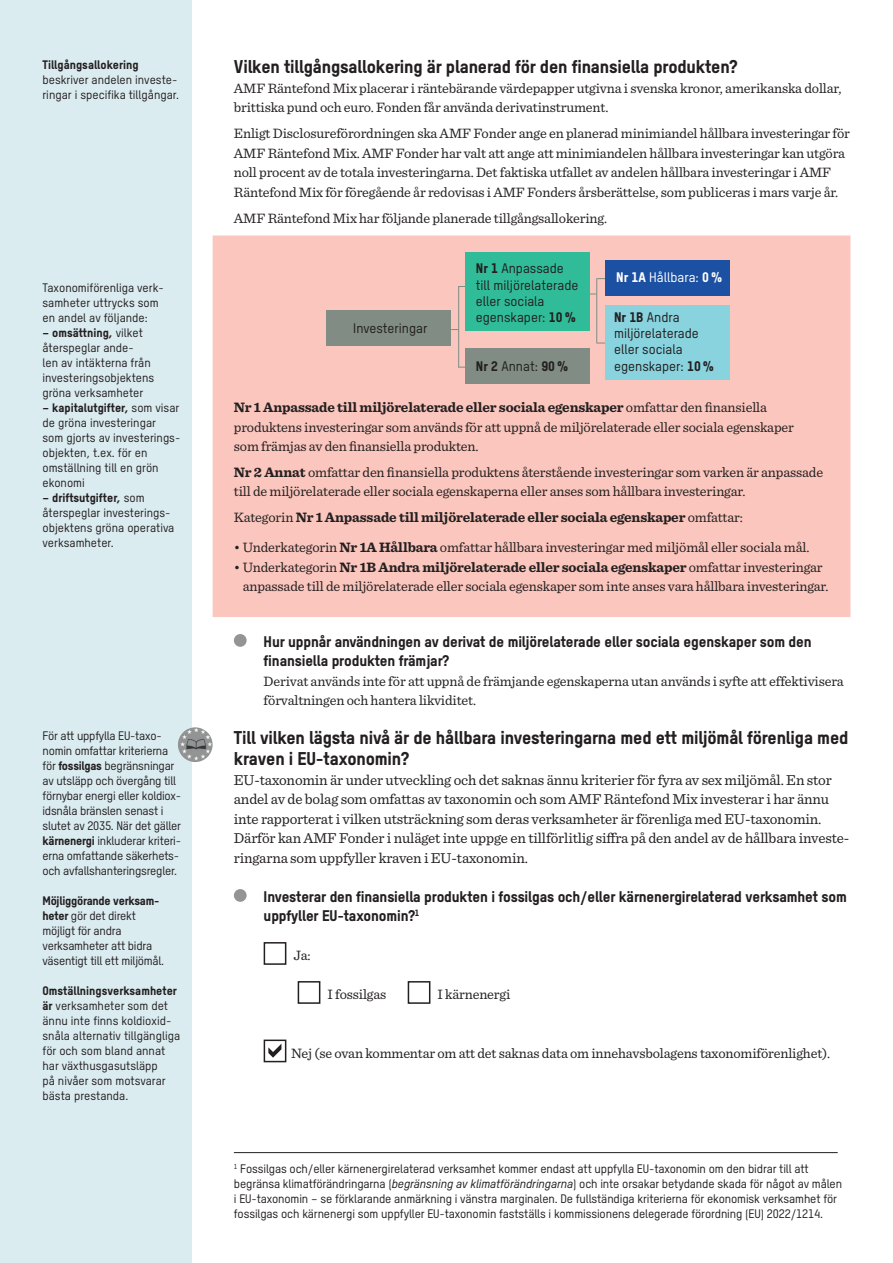
<style>
.page{position:relative;width:893px;height:1263px;background:#fff}
.page>*{position:absolute;margin:0;border:0;box-sizing:border-box;transform-origin:0 0}
.t1{font:18px/21px "T Star Heavy";letter-spacing:-.01em;color:#231f20}
.t2{font:15px/19.5px "Sentinel";letter-spacing:-.01em;color:#231f20}
.t3{font:15px/19.5px "T Star Heavy";letter-spacing:-.01em;color:#231f20}
.t4{font:14.25px/19.5px "Sentinel";letter-spacing:-.01em;color:#231f20}
.t5{font:700 14.25px "Sentinel";letter-spacing:-.01em;color:#231f20}
.t6{font:13.5px/16.2px "T Star Medium";color:#231f20}
.t7{font:13.5px "T Star Medium";color:#fff}
.t8{font:13.5px "T Star Heavy";color:#231f20}
.t9{font:12px/15px "T Star Medium";letter-spacing:-.01em;color:#231f20}
.t10{font:12px "T Star Heavy";color:#231f20}
.t11{font:12px "T Star Heavy";letter-spacing:-.02em;color:#231f20}
.s1{font-family:"T Star Medium"}
.s2{font-family:"T Star Heavy"}
.s3{font-weight:700}
.s4{font-weight:400}
.s5{font-style:italic}
</style>
<div class="page">
<div style="left:0;top:0;width:191px;height:1263px;background:#dbecf1"></div>
<div style="left:213px;top:235px;width:637px;height:382px;background:#fac6bd"></div>
<hr style="left:458px;top:286px;width:1px;height:82px;background:#808c84">
<hr style="left:596px;top:278px;width:1px;height:65px;background:#808c84">
<div style="left:327px;top:310px;width:124px;height:36px;background:#808c84"></div>
<div style="left:465px;top:252px;width:124px;height:79px;background:#30bc99"></div>
<div style="left:465px;top:348px;width:124px;height:36px;background:#808c84"></div>
<div style="left:606px;top:260px;width:124px;height:35px;background:#1c50a2"></div>
<div style="left:606px;top:305px;width:124px;height:74px;background:#88d3de"></div>
<div style="left:234px;top:634px;width:13px;height:13px;background:#939595;border-radius:50%"></div>
<div style="left:234px;top:889px;width:13px;height:13px;background:#939595;border-radius:50%"></div>
<div style="left:264px;top:942px;width:22px;height:23px;border:2px solid #231f20"></div>
<div style="left:298px;top:981px;width:22px;height:23px;border:2px solid #231f20"></div>
<div style="left:408px;top:981px;width:22px;height:23px;border:2px solid #231f20"></div>
<div style="left:264px;top:1039px;width:22px;height:23px;border:2px solid #231f20"></div>
<svg style="left:268px;top:1044px;width:13px;height:14px"></svg>
<img style="left:178px;top:727px;width:35px;height:35px;border-radius:17px">
<hr style="left:234px;top:1152px;width:604px;height:1px;background:#231f20">
<p class="t10" style="left:43px;top:57px;width:98px">Tillgångsallokering</p>
<p class="t9" style="left:43px;top:72px;width:138px">beskriver andelen investe&shy;ringar i specifika tillgångar.</p>
<p class="t9" style="left:43px;top:279px;width:123px">Taxonomiförenliga verk&shy;samheter uttrycks som en andel av följande:</p>
<p class="t10" style="left:43px;top:325px;width:102px">– omsättning, <span class="s1">vilket</span></p>
<p class="t9" style="left:43px;top:339px;width:113px">återspeglar ande-<br>len av intäkterna från investeringsobjektens gröna verksamheter</p>
<p class="t10" style="left:43px;top:400px;width:138px">– kapitalutgifter, <span class="s1">som visar</span></p>
<p class="t9" style="left:43px;top:414px;width:138px">de gröna investeringar som gjorts av investerings&shy;objekten, t.ex. för en omställning till en grön ekonomi</p>
<p class="t10" style="left:43px;top:490px;width:104px">– driftsutgifter, <span class="s1">som</span></p>
<p class="t9" style="left:43px;top:504px;width:133px">återspeglar investerings&shy;objektens gröna operativa verksamheter.</p>
<p class="t9" style="left:43px;top:728px;width:140px">För att uppfylla EU-taxo&shy;nomin omfattar kriterierna för <span class="s2">fossilgas</span> begränsningar av utsläpp och övergång till förnybar energi eller koldiox&shy;idsnåla bränslen senast i slutet av 2035. När det gäller <span class="s2">kärnenergi</span> inkluderar kriteri&shy;erna omfattande säkerhets&shy;och avfallshanteringsregler.</p>
<p class="t11" style="left:43px;top:893px;width:118px">Möjliggörande verksam-</p>
<p class="t9" style="left:43px;top:908px;width:123px"><span class="s2">heter</span> gör det direkt möjligt för andra verksamheter att bidra väsentigt till ett miljömål.</p>
<p class="t10" style="left:43px;top:983px;width:136px">Omställningsverksamheter</p>
<p class="t9" style="left:43px;top:998px;width:139px"><span class="s2">är</span> verksamheter som det ännu inte finns koldioxid&shy;snåla alternativ tillgängliga för och som bland annat har växthusgasutsläpp<br>på nivåer som motsvarar bästa prestanda.</p>
<p class="t1" style="left:234px;top:56px;width:505px">Vilken tillgångsallokering är planerad för den finansiella produkten?</p>
<p class="t4" style="left:234px;top:78px;width:609px">AMF Räntefond Mix placerar i räntebärande värdepapper utgivna i svenska kronor, amerikanska dollar, brittiska pund och euro. Fonden får använda derivatinstrument.</p>
<p class="t4" style="left:234px;top:123px;width:618px">Enligt Disclosureförordningen ska AMF Fonder ange en planerad minimiandel hållbara investeringar för AMF Räntefond Mix. AMF Fonder har valt att ange att minimiandelen hållbara investeringar kan utgöra noll procent av de totala investeringarna. Det faktiska utfallet av andelen hållbara investeringar i AMF Räntefond Mix för föregående år redovisas i AMF Fonders årsberättelse, som publiceras i mars varje år.</p>
<p class="t4" style="left:234px;top:207px;width:375px">AMF Räntefond Mix har följande planerade tillgångsallokering.</p>
<p class="t6" style="left:476px;top:260px;width:104px"><span class="s2">Nr 1</span> Anpassade till miljörelaterade eller sociala egenskaper: <span class="s2">10 %</span></p>
<p class="t8" style="left:476px;top:357px;width:94px">Nr 2 <span class="s1">Annat:</span> 90 %</p>
<p class="t7" style="left:616px;top:269px;width:108px"><span class="s2">Nr 1A</span> Hållbara: <span class="s2">0 %</span></p>
<p class="t6" style="left:614px;top:309px;width:102px"><span class="s2">Nr 1B</span> Andra miljörelaterade eller sociala egenskaper: <span class="s2">10 %</span></p>
<p class="t4" style="left:234px;top:397px;width:562px"><span class="s3">Nr 1 Anpassade till miljörelaterade eller sociala egenskaper</span> omfattar den finansiella produktens investeringar som används för att uppnå de miljörelaterade eller sociala egenskaper som främjas av den finansiella produkten.</p>
<p class="t4" style="left:234px;top:462px;width:591px"><span class="s3">Nr 2 Annat</span> omfattar den finansiella produktens återstående investeringar som varken är anpassade till de miljörelaterade eller sociala egenskaperna eller anses som hållbara investeringar.</p>
<p class="t5" style="left:234px;top:506px;width:511px"><span class="s4">Kategorin</span> Nr 1 Anpassade till miljörelaterade eller sociala egenskaper <span class="s4">omfattar:</span></p>
<p class="t4" style="left:234px;top:537px;width:577px">• Underkategorin <span class="s3">Nr 1A Hållbara</span> omfattar hållbara investeringar med miljömål eller sociala mål.</p>
<p class="t4" style="left:243px;top:557px;width:587px;text-indent:-9px">• Underkategorin <span class="s3">Nr 1B Andra miljörelaterade eller sociala egenskaper</span> omfattar investeringar anpassade till de miljörelaterade eller sociala egenskaper som inte anses vara hållbara investeringar.</p>
<p class="t6" style="left:353px;top:319px;width:76px">Investeringar</p>
<p class="t3" style="left:264px;top:631px;width:549px">Hur uppnår användningen av derivat de miljörelaterade eller sociala egenskaper som den finansiella produkten främjar?</p>
<p class="t4" style="left:264px;top:670px;width:582px">Derivat används inte för att uppnå de främjande egenskaperna utan används i syfte att effektivisera förvaltningen och hantera likviditet.</p>
<p class="t1" style="left:234px;top:727px;width:616px">Till vilken lägsta nivå är de hållbara investeringarna med ett miljömål förenliga med kraven i EU-taxonomin?</p>
<p class="t2" style="left:234px;top:769px;width:617px">EU-taxonomin är under utveckling och det saknas ännu kriterier för fyra av sex miljömål. En stor andel av de bolag som omfattas av taxonomin och som AMF Räntefond Mix investerar i har ännu inte rapporterat i vilken utsträckning som deras verksamheter är förenliga med EU-taxonomin.<br>Därför kan AMF Fonder i nuläget inte uppge en tillförlitlig siffra på den andel av de hållbara investe&shy;ringarna som uppfyller kraven i EU-taxonomin.</p>
<p class="t3" style="left:264px;top:886px;width:585px">Investerar den finansiella produkten i fossilgas och/eller kärnenergirelaterad verksamhet som uppfyller EU-taxonomin?<sup>1</sup></p>
<p class="t4" style="left:293px;top:945px;width:19px">Ja:</p>
<p class="t4" style="left:327px;top:984px;width:60px">I fossilgas</p>
<p class="t4" style="left:437px;top:984px;width:74px">I kärnenergi</p>
<p class="t4" style="left:291px;top:1042px;width:541px">Nej (se ovan kommentar om att det saknas data om innehavsbolagens taxonomiförenlighet).</p>
<p class="t9" style="left:234px;top:1161px;width:610px"><sup>1</sup> Fossilgas och/eller kärnenergirelaterad verksamhet kommer endast att uppfylla EU-taxonomin om den bidrar till att begränsa klimatförändringarna (<span class="s5">begränsning av klimatförändringarna</span>) och inte orsakar betydande skada för något av målen i EU-taxonomin – se förklarande anmärkning i vänstra marginalen. De fullständiga kriterierna för ekonomisk verksamhet för fossilgas och kärnenergi som uppfyller EU-taxonomin fastställs i kommissionens delegerade förordning (EU) 2022/1214.</p>
</div>
